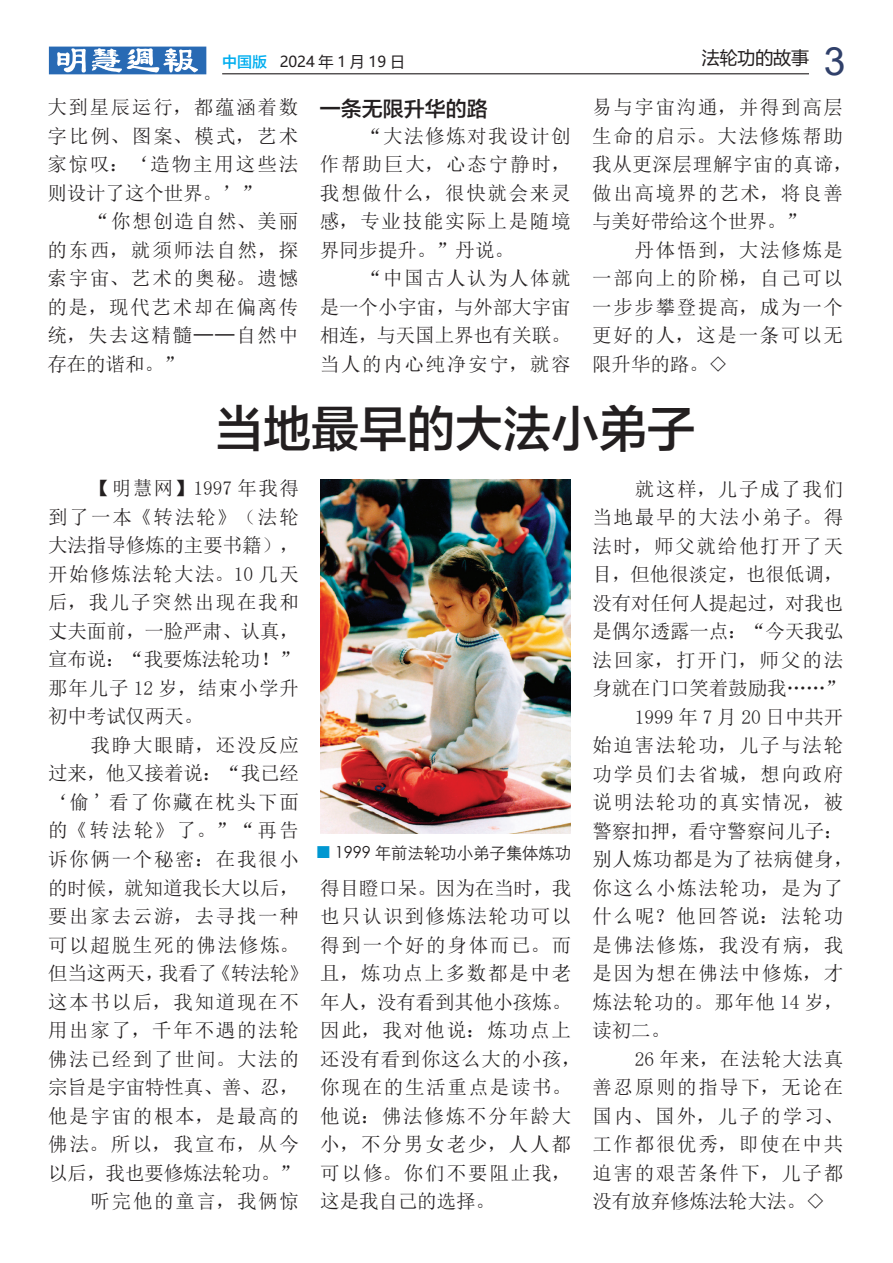
<style>
.page{position:relative;width:893px;height:1263px;background:#fff}
.page>*{position:absolute;margin:0;border:0;box-sizing:border-box;transform-origin:0 0}
.t1{font:49.5px "FZLTZHK GBK1 0";color:#231f20}
.t2{font:21px "FZLTZHK GBK1 0";color:#231f20}
.t3{font:19.5px/28.5px "N Sim Sun";letter-spacing:.085em;color:#231f20;text-align:justify}
.t4{font:19.5px "N Sim Sun";letter-spacing:-.005em;color:#231f20}
.t5{font:19.5px "N Sim Sun";letter-spacing:.035em;color:#231f20}
.t6{font:19.5px "N Sim Sun";letter-spacing:.05em;color:#231f20}
.t7{font:19.5px "N Sim Sun";letter-spacing:.11em;color:#231f20}
.t8{font:19.5px "N Sim Sun";letter-spacing:.06em;color:#231f20}
.t9{font:18px "Microsoft Ya Hei";letter-spacing:-.01em;color:#231f20}
.t10{font:16.5px "ST Xihei";letter-spacing:-.01em;color:#231f20}
.t11{font:15px "Microsoft Ya Hei";color:#231f20}
.s1{font-family:"FZLTZHK GBK1 0";color:#00aeef}
.s2{font-family:"Arial";font-size:39px;color:#30406a}
</style>
<div class="page">
<hr style="left:222px;top:73px;width:587px;height:1px;background:#231f20">
<svg style="left:49px;top:47px;width:157px;height:27px"></svg>
<img style="left:321px;top:479px;width:249px;height:355px">
<p class="t11" style="left:222px;top:51px;width:184px"><span class="s1">中国版</span> 2024 年 1 月 19 日</p>
<p class="t9" style="left:702px;top:46px;width:145px">法轮功的故事 <span class="s2">3</span></p>
<p class="t3" style="left:47px;top:93px;width:252px">大到星辰运行，都蕴涵着数字比例、图案、模式，艺术家惊叹：‘造物主用这些法则设计了这个世界。’”</p>
<p class="t3" style="left:47px;top:207px;width:252px;text-indent:43px">“你想创造自然、美丽的东西，就须师法自然，探索宇宙、艺术的奥秘。遗憾的是，现代艺术却在偏离传统，失去这精髓──自然中存在的谐和。”</p>
<p class="t2" style="left:320px;top:97px;width:169px">一条无限升华的路</p>
<p class="t3" style="left:320px;top:121px;width:252px;text-indent:43px">“大法修炼对我设计创作帮助巨大，心态宁静时，我想做什么，很快就会来灵感，专业技能实际上是随境界同步提升。”丹说。</p>
<p class="t3" style="left:320px;top:264px;width:252px;text-indent:43px">“中国古人认为人体就是一个小宇宙，与外部大宇宙相连，与天国上界也有关联。当人的内心纯净安宁，就容</p>
<p class="t3" style="left:592px;top:93px;width:262px;text-align:left">易与宇宙沟通，并得到高层生命的启示。大法修炼帮助我从更深层理解宇宙的真谛，做出高境界的艺术，将良善与美好带给这个世界。”</p>
<p class="t3" style="left:592px;top:236px;width:252px;text-indent:43px">丹体悟到，大法修炼是一部向上的阶梯，自己可以一步步攀登提高，成为一个更好的人，这是一条可以无限升华的路。◇</p>
<h1 class="t1" style="left:215px;top:401px;width:482px">当地最早的大法小弟子</h1>
<p class="t3" style="left:48px;top:474px;width:252px;text-indent:43px">【明慧网】1997 年我得到了一本《转法轮》（法轮大法指导修炼的主要书籍），开始修炼法轮大法。10 几天后，我儿子突然出现在我和丈夫面前，一脸严肃、认真，宣布说：“我要炼法轮功！”那年儿子 12 岁，结束小学升初中考试仅两天。</p>
<p class="t3" style="left:91px;top:731px;width:210px">我睁大眼睛，还没反应</p>
<p class="t4" style="left:48px;top:764px;width:252px">过来，他又接着说：“我已经</p>
<p class="t3" style="left:48px;top:788px;width:252px">‘偷 ' 看了你藏在枕头下面</p>
<p class="t3" style="left:48px;top:816px;width:252px">的《转法轮》了。”“再告</p>
<p class="t3" style="left:48px;top:845px;width:252px">诉你俩一个秘密：在我很小</p>
<p class="t4" style="left:48px;top:878px;width:252px">的时候，就知道我长大以后，</p>
<p class="t3" style="left:48px;top:902px;width:252px">要出家去云游，去寻找一种</p>
<p class="t3" style="left:48px;top:930px;width:252px">可以超脱生死的佛法修炼。</p>
<p class="t4" style="left:48px;top:963px;width:262px">但当这两天，我看了《转法轮》</p>
<p class="t3" style="left:48px;top:987px;width:252px">这本书以后，我知道现在不</p>
<p class="t3" style="left:48px;top:1016px;width:252px">用出家了，千年不遇的法轮</p>
<p class="t3" style="left:48px;top:1044px;width:252px">佛法已经到了世间。大法的</p>
<p class="t4" style="left:48px;top:1077px;width:252px">宗旨是宇宙特性真、善、忍，</p>
<p class="t3" style="left:48px;top:1101px;width:252px">他是宇宙的根本，是最高的</p>
<p class="t3" style="left:48px;top:1130px;width:252px">佛法。所以，我宣布，从今</p>
<p class="t4" style="left:48px;top:1163px;width:252px">以后，我也要修炼法轮功。”</p>
<p class="t3" style="left:91px;top:1187px;width:210px">听完他的童言，我俩惊</p>
<p class="t10" style="left:335px;top:840px;width:238px">1999 年前法轮功小弟子集体炼功</p>
<p class="t3" style="left:320px;top:873px;width:262px;text-align:left">得目瞪口呆。因为在当时，我也只认识到修炼法轮功可以得到一个好的身体而已。而且，炼功点上多数都是中老年人，没有看到其他小孩炼。因此，我对他说：炼功点上还没有看到你这么大的小孩，你现在的生活重点是读书。他说：佛法修炼不分年龄大小，不分男女老少，人人都可以修。你们不要阻止我，这是我自己的选择。</p>
<p class="t3" style="left:635px;top:474px;width:210px">就这样，儿子成了我们</p>
<p class="t3" style="left:592px;top:503px;width:252px">当地最早的大法小弟子。得</p>
<p class="t3" style="left:592px;top:531px;width:252px">法时，师父就给他打开了天</p>
<p class="t4" style="left:592px;top:564px;width:252px">目，但他很淡定，也很低调，</p>
<p class="t4" style="left:592px;top:593px;width:252px">没有对任何人提起过，对我也</p>
<p class="t4" style="left:592px;top:621px;width:252px">是偶尔透露一点：“今天我弘</p>
<p class="t3" style="left:592px;top:645px;width:252px">法回家，打开门，师父的法</p>
<p class="t4" style="left:592px;top:678px;width:254px">身就在门口笑着鼓励我……”</p>
<p class="t4" style="left:635px;top:707px;width:210px">1999 年 7 月 20 日中共开</p>
<p class="t3" style="left:592px;top:731px;width:252px">始迫害法轮功，儿子与法轮</p>
<p class="t3" style="left:592px;top:759px;width:252px">功学员们去省城，想向政府</p>
<p class="t3" style="left:592px;top:788px;width:252px">说明法轮功的真实情况，被</p>
<p class="t4" style="left:592px;top:821px;width:252px">警察扣押，看守警察问儿子：</p>
<p class="t5" style="left:592px;top:849px;width:262px">别人炼功都是为了祛病健身，</p>
<p class="t3" style="left:592px;top:873px;width:252px">你这么小炼法轮功，是为了</p>
<p class="t3" style="left:592px;top:902px;width:252px">什么呢？他回答说：法轮功</p>
<p class="t3" style="left:592px;top:930px;width:252px">是佛法修炼，我没有病，我</p>
<p class="t3" style="left:592px;top:959px;width:252px">是因为想在佛法中修炼，才</p>
<p class="t6" style="left:592px;top:992px;width:252px">炼法轮功的。那年他 14 岁，</p>
<p class="t3" style="left:592px;top:1016px;width:79px">读初二。</p>
<p class="t8" style="left:635px;top:1049px;width:210px">26 年来，在法轮大法真</p>
<p class="t3" style="left:592px;top:1073px;width:252px">善忍原则的指导下，无论在</p>
<p class="t7" style="left:592px;top:1106px;width:252px">国内、国外，儿子的学习、</p>
<p class="t3" style="left:592px;top:1130px;width:252px">工作都很优秀，即使在中共</p>
<p class="t3" style="left:592px;top:1159px;width:252px">迫害的艰苦条件下，儿子都</p>
<p class="t4" style="left:592px;top:1192px;width:234px">没有放弃修炼法轮大法。◇</p>
</div>
